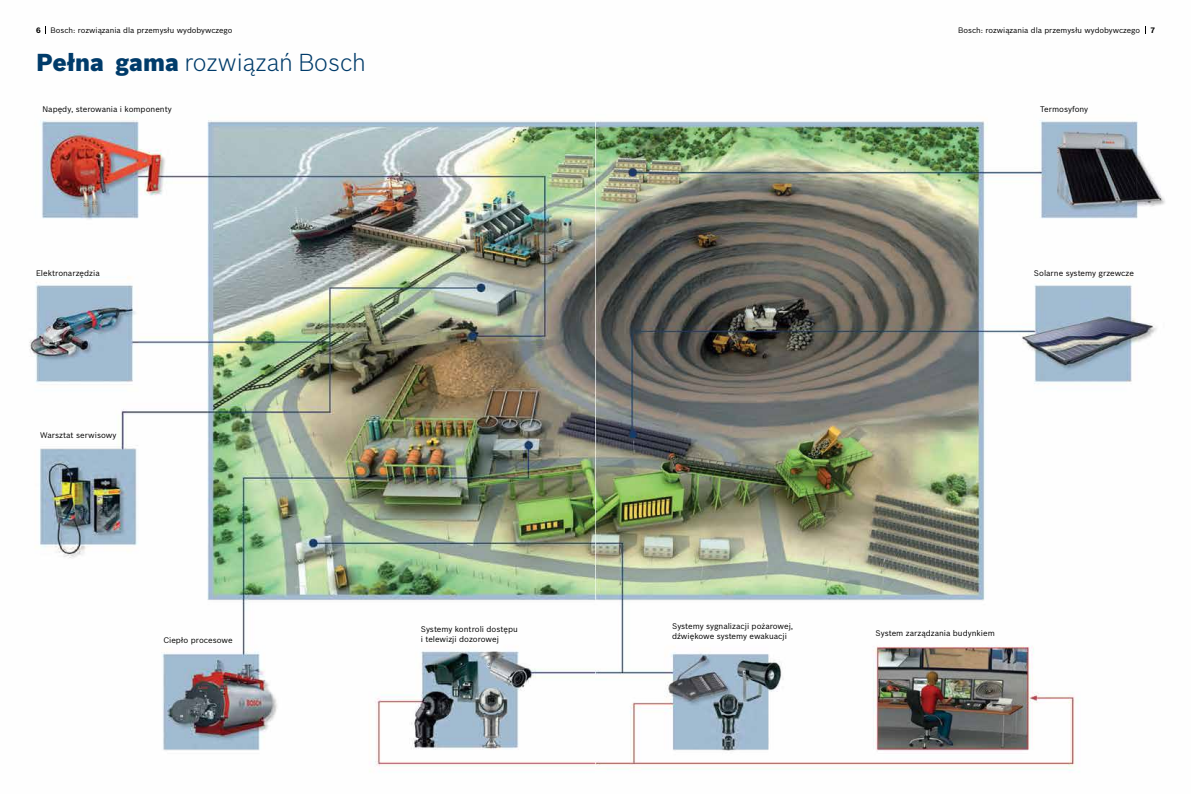
<style>
.page{position:relative;width:1191px;height:794px;background:#fff}
.page>*{position:absolute;margin:0;border:0;box-sizing:border-box;transform-origin:0 0}
.t1{font:300 24px "Bosch Sans East";color:#003b6a}
.t2{font:8px/9.6px "Bosch Sans East";color:#000}
.t3{font:7.7px "Bosch Sans East";color:#000}
.t4{font:700 7.7px "Bosch Sans East";color:#000}
.s1{font-weight:900}
</style>
<div class="page">
<img style="left:29px;top:26px;width:566px;height:741px">
<img style="left:595px;top:26px;width:570px;height:745px">
<p class="t4" style="left:36px;top:25px;width:6px">6</p>
<p class="t3" style="left:51px;top:25px;width:184px">Bosch: rozwiązania dla przemysłu wydobywczego</p>
<p class="t3" style="left:958px;top:25px;width:184px">Bosch: rozwiązania dla przemysłu wydobywczego</p>
<p class="t4" style="left:1150px;top:25px;width:6px">7</p>
<h1 class="t1" style="left:36px;top:48px;width:331px"><span class="s1">Pełna gama</span> rozwiązań Bosch</h1>
<p class="t2" style="left:43px;top:104px;width:131px">Napędy, sterowania i komponenty</p>
<p class="t2" style="left:36px;top:268px;width:65px">Elektronarzędzia</p>
<p class="t2" style="left:40px;top:430px;width:78px">Warsztat serwisowy</p>
<p class="t2" style="left:1040px;top:104px;width:50px">Termosyfony</p>
<p class="t2" style="left:1034px;top:268px;width:102px">Solarne systemy grzewcze</p>
<p class="t2" style="left:163px;top:635px;width:71px">Ciepło procesowe</p>
<p class="t2" style="left:421px;top:624px;width:99px">Systemy kontroli dostępu i telewizji dozorowej</p>
<p class="t2" style="left:672px;top:621px;width:123px">Systemy sygnalizacji pożarowej, dźwiękowe systemy ewakuacji</p>
<p class="t2" style="left:875px;top:628px;width:121px">System zarządzania budynkiem</p>
</div>
